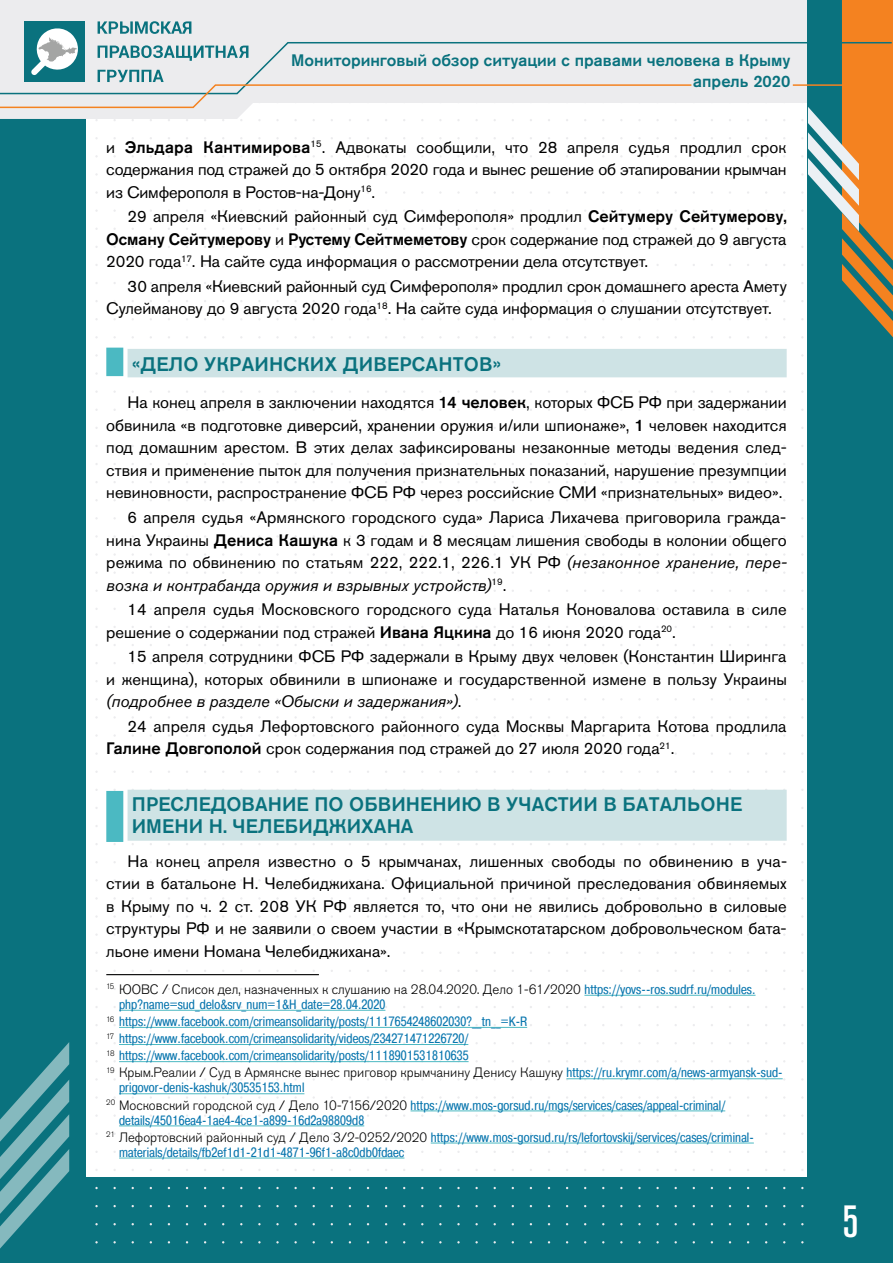
<style>
.page{position:relative;width:893px;height:1263px;background:#fff}
.page>*{position:absolute;margin:0;border:0;box-sizing:border-box;transform-origin:0 0}
.t1{font:500 condensed 45px "Akzidenz Grotesk Pro";color:#fff}
.t2{font:500 19.5px/22.5px "Akzidenz Grotesk Pro";letter-spacing:.005em;color:#0a727e}
.t3{font:16.5px/22.5px "Akzidenz Grotesk Pro";color:#000;text-align:justify}
.t4{font:500 16.5px/20.7px "Akzidenz Grotesk Pro";color:#0a727e;text-align:right}
.t5{font:13.5px/17.1px "Pragmatica Cond C";letter-spacing:.01em;color:#0976ae}
.t6{font:300 13.5px "Akzidenz Grotesk Pro";color:#000}
.s1{font-weight:500}
.s2{font-style:italic}
.s3{font-family:"Pragmatica Cond C";font-weight:400;color:#0976ae}
.s4{font-family:"Akzidenz Grotesk Pro";font-weight:300;color:#000}
</style>
<div class="page">
<div style="left:0;top:1178px;width:893px;height:85px;background:#0a727e"></div>
<div style="left:0;top:0;width:85px;height:1263px;background:#0a727e"></div>
<svg style="left:0;top:0;width:808px;height:119px;fill:#ececee"></svg>
<div style="left:808px;top:0;width:85px;height:1263px;background:#0a727e"></div>
<svg style="left:842px;top:0;width:51px;height:338px"></svg>
<svg style="left:801px;top:101px;width:58px;height:130px"></svg>
<svg style="left:0;top:1042px;width:69px;height:206px"></svg>
<div style="left:24px;top:21px;width:61px;height:61px;background:#0a727e"></div>
<svg style="left:38px;top:28px;width:39px;height:13px"></svg>
<svg style="left:98px;top:21px;width:20px;height:13px"></svg>
<svg style="left:120px;top:21px;width:13px;height:13px"></svg>
<svg style="left:135px;top:21px;width:24px;height:13px"></svg>
<svg style="left:161px;top:21px;width:10px;height:13px"></svg>
<svg style="left:171px;top:21px;width:20px;height:13px"></svg>
<svg style="left:0;top:41px;width:893px;height:54px;background:#cdd4d0"></svg>
<svg style="left:0;top:83px;width:693px;height:26px"></svg>
<hr style="left:793px;top:84px;width:100px;height:2px;background:#f48220">
<div style="left:128px;top:349px;width:659px;height:28px;background:#cee3e5"></div>
<div style="left:106px;top:348px;width:17px;height:28px;background:#4bb9c2"></div>
<div style="left:128px;top:790px;width:659px;height:51px;background:#cee3e5"></div>
<div style="left:106px;top:791px;width:17px;height:51px;background:#4bb9c2"></div>
<hr style="left:106px;top:974px;width:213px;height:1px;background:#000">
<hr style="left:584px;top:995px;width:171px;height:1px;background:#4bb9c2">
<hr style="left:119px;top:1010px;width:266px;height:1px;background:#4bb9c2">
<hr style="left:119px;top:1027px;width:408px;height:1px;background:#4bb9c2">
<hr style="left:119px;top:1044px;width:349px;height:1px;background:#4bb9c2">
<hr style="left:119px;top:1061px;width:350px;height:1px;background:#4bb9c2">
<hr style="left:566px;top:1078px;width:217px;height:1px;background:#4bb9c2">
<hr style="left:119px;top:1093px;width:185px;height:1px;background:#4bb9c2">
<hr style="left:411px;top:1110px;width:314px;height:1px;background:#4bb9c2">
<hr style="left:119px;top:1125px;width:245px;height:1px;background:#4bb9c2">
<hr style="left:431px;top:1143px;width:323px;height:1px;background:#4bb9c2">
<hr style="left:119px;top:1158px;width:285px;height:1px;background:#4bb9c2">
<p class="t4" style="left:291px;top:49px;width:501px">Мониторинговый обзор ситуации с правами человека в Крыму апрель 2020</p>
<p class="t3" style="left:106px;top:136px;width:682px">и <span class="s1">Эльдара Кантимирова</span><sup>15</sup>. Адвокаты сообщили, что 28 апреля судья продлил срок содержания под стражей до 5 октября 2020 года и вынес решение об этапировании крымчан из Симферополя в Ростов-на-Дону<sup>16</sup>.</p>
<p class="t3" style="left:106px;top:205px;width:682px;text-indent:21px">29 апреля «Киевский районный суд Симферополя» продлил <span class="s1">Сейтумеру Сейтумерову, Осману Сейтумерову</span> и <span class="s1">Рустему Сейтмеметову</span> срок содержание под стражей до 9 августа 2020 года<sup>17</sup>. На сайте суда информация о рассмотрении дела отсутствует.</p>
<p class="t3" style="left:106px;top:275px;width:682px;text-indent:21px">30 апреля «Киевский районный суд Симферополя» продлил срок домашнего ареста Амету<br>Сулейманову до 9 августа 2020 года<sup>18</sup>. На сайте суда информация о слушании отсутствует.</p>
<p class="t2" style="left:132px;top:353px;width:371px">«ДЕЛО УКРАИНСКИХ ДИВЕРСАНТОВ»</p>
<p class="t3" style="left:106px;top:391px;width:682px;text-indent:21px">На конец апреля в заключении находятся <span class="s1">14 человек</span>, которых ФСБ РФ при задержании обвинила «в подготовке диверсий, хранении оружия и/или шпионаже», <span class="s1">1</span> человек находится под домашним арестом. В этих делах зафиксированы незаконные методы ведения след&shy;ствия и применение пыток для получения признательных показаний, нарушение презумпции невиновности, распространение ФСБ РФ через российские СМИ «признательных» видео».</p>
<p class="t3" style="left:106px;top:506px;width:682px;text-indent:21px">6 апреля судья «Армянского городского суда» Лариса Лихачева приговорила гражда&shy;нина Украины <span class="s1">Дениса Кашука</span> к 3 годам и 8 месяцам лишения свободы в колонии общего режима по обвинению по статьям 222, 222.1, 226.1 УК РФ <span class="s2">(незаконное хранение, пере&shy;возка и контрабанда оружия и взрывных устройств)</span><sup>19</sup>.</p>
<p class="t3" style="left:106px;top:598px;width:682px;text-indent:21px">14 апреля судья Московского городского суда Наталья Коновалова оставила в силе решение о содержании под стражей <span class="s1">Ивана Яцкина</span> до 16 июня 2020 года<sup>20</sup>.</p>
<p class="t3" style="left:106px;top:645px;width:682px;text-indent:21px">15 апреля сотрудники ФСБ РФ задержали в Крыму двух человек (Константин Ширинга и женщина), которых обвинили в шпионаже и государственной измене в пользу Украины <span class="s2">(подробнее в разделе «Обыски и задержания»)</span>.</p>
<p class="t3" style="left:106px;top:715px;width:682px;text-indent:21px">24 апреля судья Лефортовского районного суда Москвы Маргарита Котова продлила<br><span class="s1">Галине Довгополой</span> срок содержания под стражей до 27 июля 2020 года<sup>21</sup>.</p>
<p class="t2" style="left:132px;top:792px;width:612px">ПРЕСЛЕДОВАНИЕ ПО ОБВИНЕНИЮ В УЧАСТИИ В БАТАЛЬОНЕ<br>ИМЕНИ Н. ЧЕЛЕБИДЖИХАНА</p>
<p class="t3" style="left:106px;top:849px;width:682px;text-indent:21px">На конец апреля известно о 5 крымчанах, лишенных свободы по обвинению в уча&shy;стии в батальоне Н. Челебиджихана. Официальной причиной преследования обвиняемых в Крыму по ч. 2 ст. 208 УК РФ является то, что они не явились добровольно в силовые структуры РФ и не заявили о своем участии в «Крымскотатарском добровольческом бата&shy;льоне имени Номана Челебиджихана».</p>
<p class="t6" style="left:106px;top:980px;width:651px"><sup>15</sup> ЮОВС / Список дел, назначенных к слушанию на 28.04.2020. Дело 1-61/2020 <span class="s3">https://yovs--ros.sudrf.ru/modules.</span></p>
<p class="t5" style="left:106px;top:996px;width:422px;text-indent:13px">php?name=sud_delo&amp;srv_num=1&amp;H_date=28.04.2020<br><sup>16</sup> https://www.facebook.com/crimeansolidarity/posts/1117654248602030?__tn__=K-R <sup>17</sup> https://www.facebook.com/crimeansolidarity/videos/234271471226720/<br><sup>18</sup> https://www.facebook.com/crimeansolidarity/posts/1118901531810635</p>
<p class="t6" style="left:106px;top:1064px;width:678px"><sup>19</sup> Крым.Реалии / Суд в Армянске вынес приговор крымчанину Денису Кашуку <span class="s3">https://ru.krymr.com/a/news-armyansk-sud-</span></p>
<p class="t5" style="left:106px;top:1079px;width:620px;text-indent:13px">prigovor-denis-kashuk/30535153.html<br><sup>20</sup> <span class="s4">Московский городской суд / Дело 10-7156/2020</span> https://www.mos-gorsud.ru/mgs/services/cases/appeal-criminal/</p>
<p class="t5" style="left:106px;top:1111px;width:649px;text-indent:13px">details/45016ea4-1ae4-4ce1-a899-16d2a98809d8<br><sup>21</sup> <span class="s4">Лефортовский районный суд / Дело 3/2-0252/2020</span> https://www.mos-gorsud.ru/rs/lefortovskij/services/cases/criminal-</p>
<p class="t5" style="left:119px;top:1143px;width:287px">materials/details/fb2ef1d1-21d1-4871-96f1-a8c0db0fdaec</p>
<h1 class="t1" style="left:842px;top:1192px;width:17px">5</h1>
</div>
